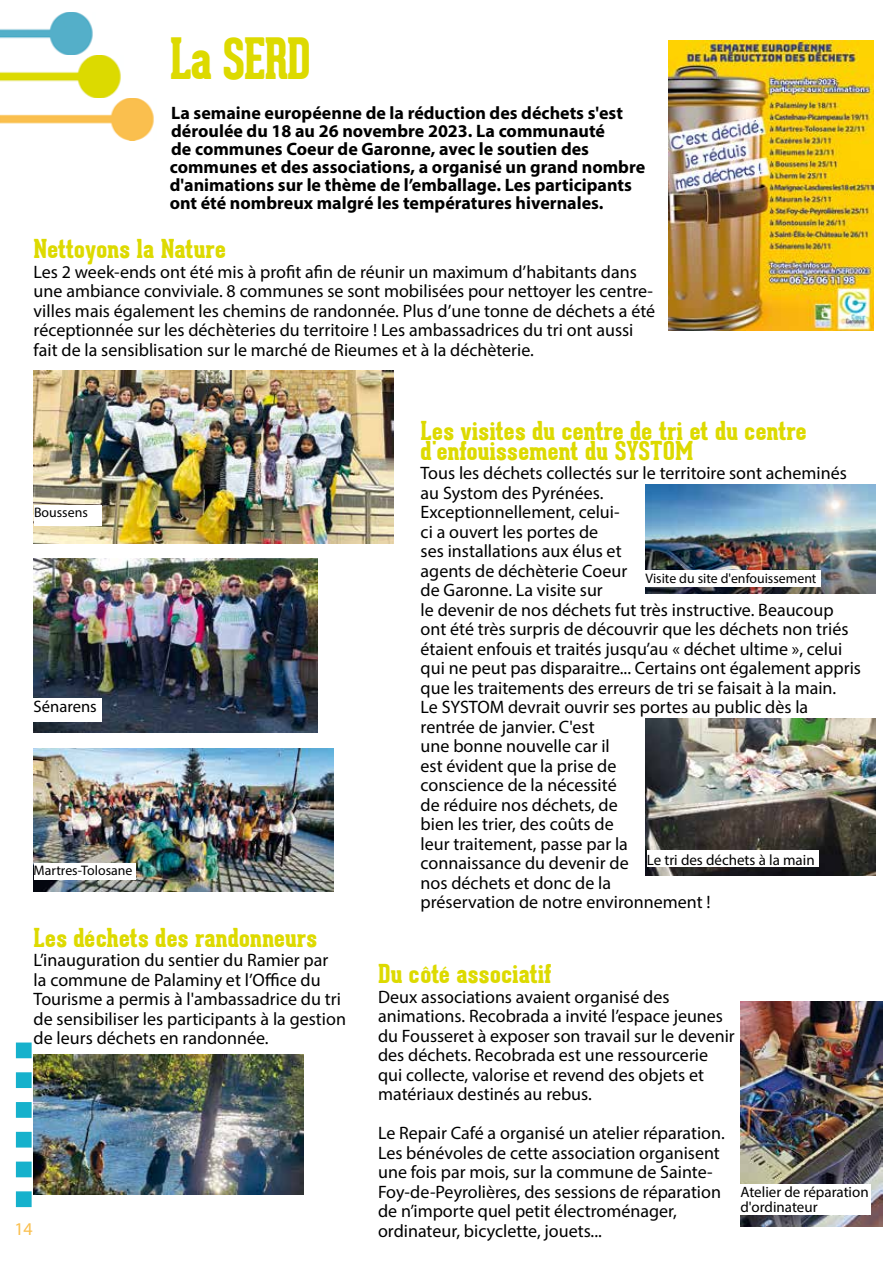
<style>
.page{position:relative;width:893px;height:1263px;background:#fff}
.page>*{position:absolute;margin:0;border:0;box-sizing:border-box;transform-origin:0 0}
.t1{font:800 55.65px "Geared Slab";letter-spacing:-.04em;color:#ddda00;scale:.89 1}
.t2{font:800 25.5px/19.5px "Geared Slab";color:#ddda00}
.t3{font:18px/19.5px "Myriad Pro";color:#000}
.t4{font:700 18px/18px "Myriad Pro";color:#000}
.t5{font:18px "Myriad Pro";color:#fabf4e}
.t6{font:16.65px "Myriad Pro";color:#000}
.t7{font:15px/15px "Myriad Pro";color:#000}
.t8{font:13.8px "Myriad Pro";color:#000}
</style>
<div class="page">
<img style="left:0;top:13px;width:93px;height:42px">
<img style="left:0;top:56px;width:121px;height:42px">
<img style="left:0;top:98px;width:154px;height:43px">
<div style="left:16px;top:1042px;width:16px;height:16px;background:#16b1cc;border:2px solid #16b1cc"></div>
<div style="left:16px;top:1072px;width:16px;height:16px;background:#16b1cc;border:2px solid #16b1cc"></div>
<div style="left:16px;top:1102px;width:16px;height:16px;background:#16b1cc;border:2px solid #16b1cc"></div>
<div style="left:16px;top:1132px;width:16px;height:15px;background:#16b1cc"></div>
<div style="left:16px;top:1161px;width:16px;height:16px;background:#16b1cc;border:2px solid #16b1cc"></div>
<div style="left:16px;top:1191px;width:16px;height:16px;background:#16b1cc;border:2px solid #16b1cc"></div>
<img style="left:668px;top:40px;width:205px;height:290px">
<img style="left:34px;top:1054px;width:269px;height:141px">
<img style="left:34px;top:370px;width:360px;height:174px">
<div style="left:34px;top:505px;width:68px;height:21px;background:#fff"></div>
<img style="left:34px;top:749px;width:300px;height:142px">
<div style="left:34px;top:863px;width:102px;height:17px;background:#fff"></div>
<img style="left:34px;top:559px;width:283px;height:173px">
<div style="left:34px;top:698px;width:68px;height:24px;background:#fff"></div>
<img style="left:645px;top:719px;width:231px;height:156px">
<div style="left:647px;top:850px;width:172px;height:17px;background:#fff"></div>
<img style="left:645px;top:485px;width:231px;height:108px">
<div style="left:645px;top:570px;width:176px;height:17px;background:#fff"></div>
<img style="left:740px;top:1001px;width:142px;height:226px">
<div style="left:740px;top:1184px;width:131px;height:30px;background:#fff"></div>
<h1 class="t1" style="left:170px;top:26px;width:161px">La SERD</h1>
<p class="t4" style="left:170px;top:104px;width:477px">La semaine européenne de la réduction des déchets s'est déroulée du 18 au 26 novembre 2023. La communauté<br>de communes Coeur de Garonne, avec le soutien des communes et des associations, a organisé un grand nombre d'animations sur le thème de l’emballage. Les participants ont été nombreux malgré les températures hivernales.</p>
<h2 class="t2" style="left:34px;top:240px;width:194px">Nettoyons la Nature</h2>
<p class="t3" style="left:34px;top:261px;width:623px">Les 2 week-ends ont été mis à profit afin de réunir un maximum d’habitants dans une ambiance conviviale. 8 communes se sont mobilisées pour nettoyer les centre&shy;villes mais également les chemins de randonnée. Plus d’une tonne de déchets a été réceptionnée sur les déchèteries du territoire ! Les ambassadrices du tri ont aussi fait de la sensiblisation sur le marché de Rieumes et à la déchèterie.</p>
<p class="t8" style="left:34px;top:504px;width:55px">Boussens</p>
<p class="t6" style="left:34px;top:696px;width:65px">Sénarens</p>
<p class="t8" style="left:34px;top:862px;width:100px">Martres-Tolosane</p>
<h2 class="t2" style="left:421px;top:422px;width:387px">Les visites du centre de tri et du centre d'enfouissement du SYSTOM</h2>
<p class="t3" style="left:421px;top:463px;width:442px">Tous les déchets collectés sur le territoire sont acheminés au Systom des Pyrénées.<br>Exceptionnellement, celui-<br>ci a ouvert les portes de<br>ses installations aux élus et<br>agents de déchèterie Coeur<br>de Garonne. La visite sur<br>le devenir de nos déchets fut très instructive. Beaucoup ont été très surpris de découvrir que les déchets non triés étaient enfouis et traités jusqu’au « déchet ultime », celui qui ne peut pas disparaitre... Certains ont également appris que les traitements des erreurs de tri se faisait à la main.<br>Le SYSTOM devrait ouvrir ses portes au public dès la rentrée de janvier. C'est<br>une bonne nouvelle car il<br>est évident que la prise de<br>conscience de la nécessité<br>de réduire nos déchets, de<br>bien les trier, des coûts de<br>leur traitement, passe par la<br>connaissance du devenir de<br>nos déchets et donc de la<br>préservation de notre environnement !</p>
<p class="t8" style="left:645px;top:570px;width:173px">Visite du site d'enfouissement</p>
<p class="t7" style="left:647px;top:852px;width:169px">Le tri des déchets à la main</p>
<h2 class="t2" style="left:34px;top:928px;width:285px">Les déchets des randonneurs</h2>
<p class="t3" style="left:34px;top:950px;width:314px">L’inauguration du sentier du Ramier par<br>la commune de Palaminy et l’Office du Tourisme a permis à l'ambassadrice du tri de sensibiliser les participants à la gestion de leurs déchets en randonnée.</p>
<h2 class="t2" style="left:378px;top:965px;width:175px">Du côté associatif</h2>
<p class="t3" style="left:378px;top:987px;width:358px">Deux associations avaient organisé des animations. Recobrada a invité l’espace jeunes du Fousseret à exposer son travail sur le devenir des déchets. Recobrada est une ressourcerie qui collecte, valorise et revend des objets et matériaux destinés au rebus.</p>
<p class="t3" style="left:378px;top:1123px;width:348px">Le Repair Café a organisé un atelier réparation.<br>Les bénévoles de cette association organisent une fois par mois, sur la commune de Sainte-Foy-de-Peyrolières, des sessions de réparation de n’importe quel petit électroménager, ordinateur, bicyclette, jouets...</p>
<p class="t7" style="left:740px;top:1184px;width:130px">Atelier de réparation d'ordinateur</p>
<p class="t5" style="left:15px;top:1218px;width:20px">14</p>
</div>
